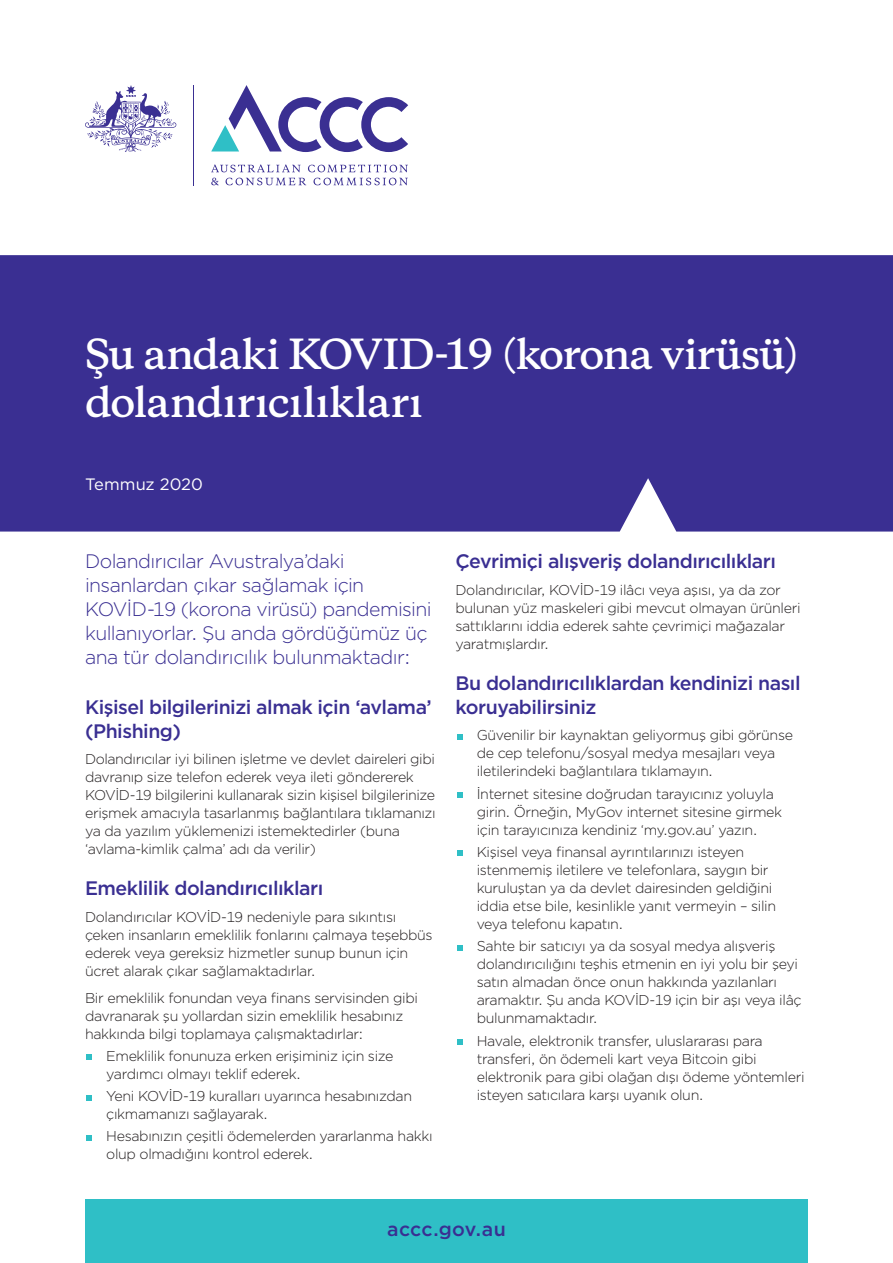
<style>
.page{position:relative;width:893px;height:1263px;background:#fff}
.page>*{position:absolute;margin:0;border:0;box-sizing:border-box;transform-origin:0 0}
.t1{font:600 39px/48px "Copernicus";letter-spacing:-.03em;color:#fff}
.t2{font:500 19.5px/24px "Gotham";letter-spacing:-.025em;color:#3a2f92}
.t3{font:300 19.5px/24px "Gotham";letter-spacing:-.03em;color:#3a2f92}
.t4{font:500 19.5px "Gotham";letter-spacing:.015em;color:#3a2f92}
.t5{font:16.5px "Gotham";color:#fff}
.t6{font:300 14.25px/18px "Gotham";letter-spacing:-.025em;color:#231f20}
</style>
<div class="page">
<div style="left:0;top:255px;width:893px;height:276px;background:#3a2f92"></div>
<hr style="left:193px;top:85px;width:1px;height:100px;background:#3a2f92">
<svg style="left:211px;top:165px;width:90px;height:7px"></svg>
<svg style="left:308px;top:165px;width:100px;height:7px"></svg>
<svg style="left:211px;top:178px;width:8px;height:7px"></svg>
<svg style="left:226px;top:178px;width:80px;height:7px"></svg>
<svg style="left:313px;top:178px;width:95px;height:7px"></svg>
<svg style="left:211px;top:85px;width:197px;height:67px"></svg>
<svg style="left:85px;top:85px;width:91px;height:67px"></svg>
<div style="left:85px;top:1199px;width:723px;height:64px;background:#2fbfc6"></div>
<svg style="left:87px;top:1055px;width:5px;height:5px"></svg>
<svg style="left:87px;top:1095px;width:5px;height:5px"></svg>
<svg style="left:87px;top:1135px;width:5px;height:5px"></svg>
<svg style="left:457px;top:734px;width:5px;height:5px"></svg>
<svg style="left:457px;top:793px;width:5px;height:5px"></svg>
<svg style="left:457px;top:851px;width:5px;height:5px"></svg>
<svg style="left:457px;top:945px;width:5px;height:5px"></svg>
<svg style="left:457px;top:1039px;width:5px;height:5px"></svg>
<h1 class="t1" style="left:85px;top:331px;width:715px">Şu andaki KOVID-19 (korona virüsü) dolandırıcılıkları</h1>
<p class="t5" style="left:85px;top:474px;width:119px">Temmuz 2020</p>
<h2 class="t3" style="left:85px;top:549px;width:348px">Dolandırıcılar Avustralya’daki insanlardan çıkar sağlamak için KOVİD-19 (korona virüsü) pandemisini kullanıyorlar. Şu anda gördüğümüz üç ana tür dolandırıcılık bulunmaktadır:</h2>
<h3 class="t2" style="left:85px;top:695px;width:348px">Kişisel bilgilerinizi almak için ‘avlama’ (Phishing)</h3>
<p class="t6" style="left:85px;top:750px;width:352px">Dolandırıcılar iyi bilinen işletme ve devlet daireleri gibi davranıp size telefon ederek veya ileti göndererek KOVİD-19 bilgilerini kullanarak sizin kişisel bilgilerinize erişmek amacıyla tasarlanmış bağlantılara tıklamanızı ya da yazılım yüklemenizi istemektedirler (buna ‘avlama-kimlik çalma’ adı da verilir)</p>
<h3 class="t2" style="left:85px;top:876px;width:240px">Emeklilik dolandırıcılıkları</h3>
<p class="t6" style="left:85px;top:907px;width:349px">Dolandırıcılar KOVİD-19 nedeniyle para sıkıntısı çeken insanların emeklilik fonlarını çalmaya teşebbüs ederek veya gereksiz hizmetler sunup bunun için ücret alarak çıkar sağlamaktadırlar.</p>
<p class="t6" style="left:85px;top:988px;width:334px">Bir emeklilik fonundan veya finans servisinden gibi davranarak şu yollardan sizin emeklilik hesabınız hakkında bilgi toplamaya çalışmaktadırlar:</p>
<p class="t6" style="left:106px;top:1046px;width:289px">Emeklilik fonunuza erken erişiminiz için size yardımcı olmayı teklif ederek.</p>
<p class="t6" style="left:106px;top:1086px;width:307px">Yeni KOVİD-19 kuralları uyarınca hesabınızdan çıkmamanızı sağlayarak.</p>
<p class="t6" style="left:106px;top:1127px;width:328px">Hesabınızın çeşitli ödemelerden yararlanma hakkı olup olmadığını kontrol ederek.</p>
<h3 class="t2" style="left:455px;top:549px;width:322px">Çevrimiçi alışveriş dolandırıcılıkları</h3>
<p class="t6" style="left:455px;top:580px;width:347px">Dolandırıcılar, KOVİD-19 ilâcı veya aşısı, ya da zor bulunan yüz maskeleri gibi mevcut olmayan ürünleri sattıklarını iddia ederek sahte çevrimiçi mağazalar yaratmışlardır.</p>
<h3 class="t2" style="left:455px;top:671px;width:347px">Bu dolandırıcılıklardan kendinizi nasıl koruyabilirsiniz</h3>
<p class="t6" style="left:477px;top:726px;width:318px">Güvenilir bir kaynaktan geliyormuş gibi görünse de cep telefonu/sosyal medya mesajları veya iletilerindeki bağlantılara tıklamayın.</p>
<p class="t6" style="left:477px;top:784px;width:307px">İnternet sitesine doğrudan tarayıcınız yoluyla girin. Örneğin, MyGov internet sitesine girmek için tarayıcınıza kendiniz ‘my.gov.au’ yazın.</p>
<p class="t6" style="left:477px;top:842px;width:301px">Kişisel veya finansal ayrıntılarınızı isteyen istenmemiş iletilere ve telefonlara, saygın bir kuruluştan ya da devlet dairesinden geldiğini iddia etse bile, kesinlikle yanıt vermeyin – silin veya telefonu kapatın.</p>
<p class="t6" style="left:477px;top:937px;width:326px">Sahte bir satıcıyı ya da sosyal medya alışveriş dolandırıcılığını teşhis etmenin en iyi yolu bir şeyi satın almadan önce onun hakkında yazılanları aramaktır. Şu anda KOVİD-19 için bir aşı veya ilâç bulunmamaktadır.</p>
<p class="t6" style="left:477px;top:1031px;width:329px">Havale, elektronik transfer, uluslararası para transferi, ön ödemeli kart veya Bitcoin gibi elektronik para gibi olağan dışı ödeme yöntemleri isteyen satıcılara karşı uyanık olun.</p>
<p class="t4" style="left:387px;top:1216px;width:120px">accc.gov.au</p>
</div>
